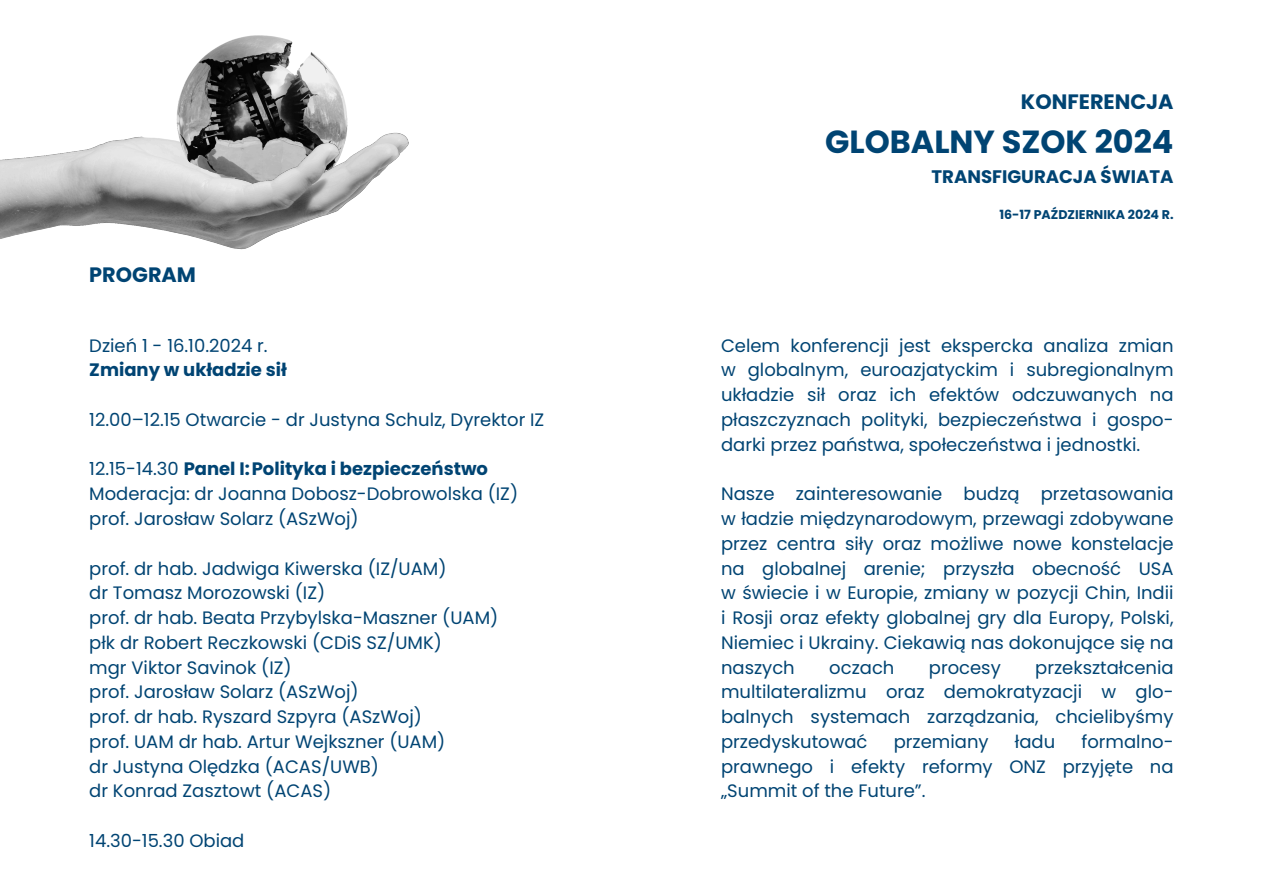
<style>
.page{position:relative;width:1263px;height:894px;background:#fff}
.page>*{position:absolute;margin:0;border:0;box-sizing:border-box;transform-origin:0 0}
.t1{font:700 31.95px "Poppins";color:#004473}
.t2{font:700 20.85px "Poppins";color:#004473}
.t3{font:700 18.15px "Poppins";color:#004473}
.t4{font:18px/24.8px "Poppins";color:#004473;text-align:justify}
.t5{font:700 12.6px "Poppins";color:#004473}
.s1{font-weight:700}
</style>
<div class="page">
<img style="left:0;top:132px;width:408px;height:107px">
<img style="left:167px;top:35px;width:181px;height:215px">
<h3 class="t2" style="left:89px;top:260px;width:108px">PROGRAM</h3>
<h1 class="t4" style="left:89px;top:333px;width:199px">Dzień 1 - 16.10.2024 r.<br><span class="s1">Zmiany w układzie sił</span></h1>
<h2 class="t4" style="left:89px;top:407px;width:456px">12.00–12.15 Otwarcie - dr Justyna Schulz, Dyrektor IZ</h2>
<p class="t4" style="left:89px;top:456px;width:430px;text-align:left">12.15-14.30 <span class="s1">Panel I:Polityka i bezpieczeństwo<br></span>Moderacja: dr Joanna Dobosz-Dobrowolska (IZ) prof. Jarosław Solarz (ASzWoj)</p>
<h3 class="t4" style="left:89px;top:555px;width:411px;text-align:left">prof. dr hab. Jadwiga Kiwerska (IZ/UAM)<br>dr Tomasz Morozowski (IZ)<br>prof. dr hab. Beata Przybylska-Maszner (UAM) płk dr Robert Reczkowski (CDiS SZ/UMK)<br>mgr Viktor Savinok (IZ)<br>prof. Jarosław Solarz (ASzWoj)<br>prof. dr hab. Ryszard Szpyra (ASzWoj)<br>prof. UAM dr hab. Artur Wejkszner (UAM)<br>dr Justyna Olędzka (ACAS/UWB)<br>dr Konrad Zasztowt (ACAS)</h3>
<h3 class="t4" style="left:89px;top:828px;width:157px">14.30-15.30 Obiad</h3>
<h3 class="t2" style="left:1021px;top:87px;width:154px">KONFERENCJA</h3>
<h1 class="t1" style="left:825px;top:120px;width:350px">GLOBALNY SZOK 2024</h1>
<h1 class="t3" style="left:931px;top:163px;width:244px">TRANSFIGURACJA ŚWIATA</h1>
<h3 class="t5" style="left:999px;top:206px;width:176px">16-17 PAŹDZIERNIKA 2024 R.</h3>
<h3 class="t4" style="left:721px;top:333px;width:454px">Celem konferencji jest ekspercka analiza zmian w globalnym, euroazjatyckim i subregionalnym układzie sił oraz ich efektów odczuwanych na płaszczyznach polityki, bezpieczeństwa i gospo&shy;darki przez państwa, społeczeństwa i jednostki.</h3>
<h3 class="t4" style="left:721px;top:481px;width:454px">Nasze zainteresowanie budzą przetasowania w ładzie międzynarodowym, przewagi zdobywane przez centra siły oraz możliwe nowe konstelacje na globalnej arenie; przyszła obecność USA w świecie i w Europie, zmiany w pozycji Chin, Indii i Rosji oraz efekty globalnej gry dla Europy, Polski, Niemiec i Ukrainy. Ciekawią nas dokonujące się na naszych</h3>
<h3 class="t4" style="left:721px;top:654px;width:454px;text-indent:314px">przekształcenia multilateralizmu oraz demokratyzacji w glo&shy;balnych systemach zarządzania, chcielibyśmy przedyskutować</h3>
<h3 class="t4" style="left:829px;top:654px;width:67px">oczach</h3>
<h3 class="t4" style="left:929px;top:654px;width:73px">procesy</h3>
<h3 class="t4" style="left:721px;top:729px;width:454px;text-indent:360px">formalno&shy;prawnego i efekty reformy ONZ przyjęte na „Summit of the Future”.</h3>
<h3 class="t4" style="left:894px;top:729px;width:96px">przemiany</h3>
<h3 class="t4" style="left:1015px;top:729px;width:42px">ładu</h3>
</div>
